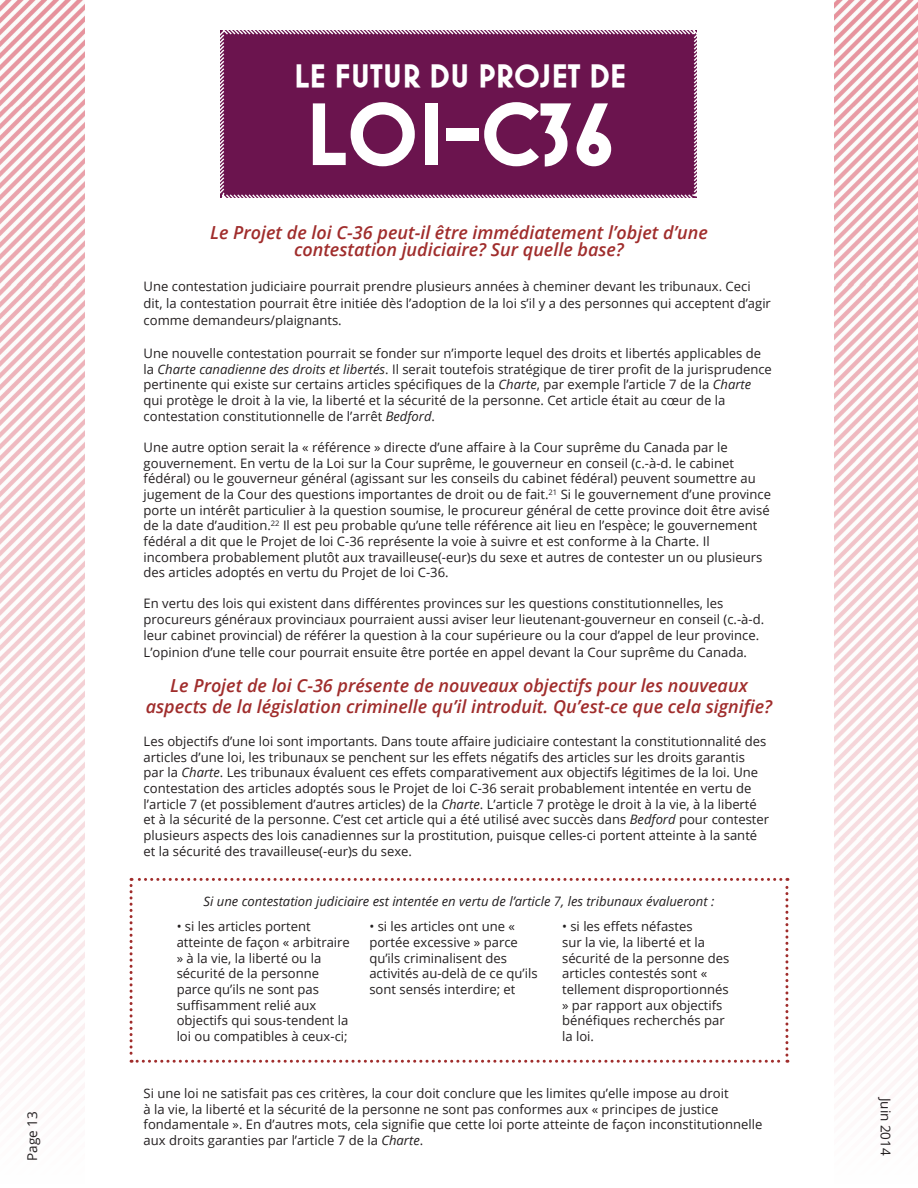
<style>
.page{position:relative;width:918px;height:1188px;background:#fff}
.page>*{position:absolute;margin:0;border:0;box-sizing:border-box;transform-origin:0 0}
.t1{font:700 90px "Mostra One";color:#fff}
.t2{font:700 33px "Mostra One";color:#fff}
.t3{font:italic 600 18px/17.2px "Open Sans";color:#a02d2c;text-align:center}
.t4{font:13.5px "Open Sans";color:#231f20}
.t5{font:13.05px/15.6px "Open Sans";color:#231f20}
.t6{font:italic 13.05px "Open Sans";color:#231f20}
.s1{font-style:italic}
</style>
<div class="page">
<img style="left:0;top:0;width:85px;height:1081px">
<img style="left:834px;top:0;width:84px;height:1081px">
<div style="left:220px;top:30px;width:477px;height:168px;background:#6b144e"></div>
<svg style="left:130px;top:878px;width:658px;height:185px"></svg>
<p class="t4" style="left:23px;top:1161px;width:51px;rotate:-90deg">Page 13</p>
<h2 class="t2" style="left:294px;top:57px;width:334px">LE FUTUR DU PROJET DE</h2>
<h1 class="t1" style="left:306px;top:83px;width:311px">LOI-C36</h1>
<h3 class="t3" style="left:210px;top:223px;width:499px">Le Projet de loi C-36 peut-il être immédiatement l’objet d’une contestation judiciaire? Sur quelle base?</h3>
<p class="t5" style="left:144px;top:277px;width:629px;line-height:17.2px">Une contestation judiciaire pourrait prendre plusieurs années à cheminer devant les tribunaux. Ceci dit, la contestation pourrait être initiée dès l’adoption de la loi s’il y a des personnes qui acceptent d’agir comme demandeurs/plaignants.</p>
<p class="t5" style="left:144px;top:345px;width:630px">Une nouvelle contestation pourrait se fonder sur n’importe lequel des droits et libertés applicables de la <span class="s1">Charte canadienne des droits et libertés</span>. Il serait toutefois stratégique de tirer profit de la jurisprudence pertinente qui existe sur certains articles spécifiques de la <span class="s1">Charte</span>, par exemple l’article 7 de la <span class="s1">Charte </span>qui protège le droit à la vie, la liberté et la sécurité de la personne. Cet article était au cœur de la contestation constitutionnelle de l’arrêt <span class="s1">Bedford</span>.</p>
<p class="t5" style="left:144px;top:439px;width:629px">Une autre option serait la « référence » directe d’une affaire à la Cour suprême du Canada par le gouvernement. En vertu de la Loi sur la Cour suprême, le gouverneur en conseil (c.-à-d. le cabinet fédéral) ou le gouverneur général (agissant sur les conseils du cabinet fédéral) peuvent soumettre au jugement de la Cour des questions importantes de droit ou de fait.<sup>21</sup> Si le gouvernement d’une province porte un intérêt particulier à la question soumise, le procureur général de cette province doit être avisé de la date d’audition.<sup>22</sup> Il est peu probable qu’une telle référence ait lieu en l’espèce; le gouvernement fédéral a dit que le Projet de loi C-36 représente la voie à suivre et est conforme à la Charte. Il incombera probablement plutôt aux travailleuse(-eur)s du sexe et autres de contester un ou plusieurs des articles adoptés en vertu du Projet de loi C-36.</p>
<p class="t5" style="left:144px;top:596px;width:622px">En vertu des lois qui existent dans différentes provinces sur les questions constitutionnelles, les procureurs généraux provinciaux pourraient aussi aviser leur lieutenant-gouverneur en conseil (c.-à-d. leur cabinet provincial) de référer la question à la cour supérieure ou la cour d’appel de leur province.</p>
<p class="t5" style="left:144px;top:644px;width:605px">L’opinion d’une telle cour pourrait ensuite être portée en appel devant la Cour suprême du Canada.</p>
<h3 class="t3" style="left:146px;top:674px;width:628px;line-height:21.6px">Le Projet de loi C-36 présente de nouveaux objectifs pour les nouveaux aspects de la législation criminelle qu’il introduit. Qu’est-ce que cela signifie?</h3>
<p class="t5" style="left:144px;top:733px;width:627px">Les objectifs d’une loi sont importants. Dans toute affaire judiciaire contestant la constitutionnalité des articles d’une loi, les tribunaux se penchent sur les effets négatifs des articles sur les droits garantis<br>par la <span class="s1">Charte</span>. Les tribunaux évaluent ces effets comparativement aux objectifs légitimes de la loi. Une contestation des articles adoptés sous le Projet de loi C-36 serait probablement intentée en vertu de l’article 7 (et possiblement d’autres articles) de la <span class="s1">Charte</span>. L’article 7 protège le droit à la vie, à la liberté et à la sécurité de la personne. C’est cet article qui a été utilisé avec succès dans <span class="s1">Bedford</span> pour contester plusieurs aspects des lois canadiennes sur la prostitution, puisque celles-ci portent atteinte à la santé et la sécurité des travailleuse(-eur)s du sexe.</p>
<p class="t6" style="left:204px;top:892px;width:512px">Si une contestation judiciaire est intentée en vertu de l’article 7, les tribunaux évalueront :</p>
<p class="t5" style="left:177px;top:918px;width:175px">• si les articles portent atteinte de façon « arbitraire » à la vie, la liberté ou la sécurité de la personne parce qu’ils ne sont pas suffisamment relié aux objectifs qui sous-tendent la loi ou compatibles à ceux-ci;</p>
<p class="t5" style="left:369px;top:918px;width:170px">• si les articles ont une « portée excessive » parce qu’ils criminalisent des activités au-delà de ce qu’ils sont sensés interdire; et</p>
<p class="t5" style="left:562px;top:918px;width:169px">• si les effets néfastes<br>sur la vie, la liberté et la sécurité de la personne des articles contestés sont « tellement disproportionnés » par rapport aux objectifs bénéfiques recherchés par la loi.</p>
<p class="t5" style="left:144px;top:1085px;width:620px">Si une loi ne satisfait pas ces critères, la cour doit conclure que les limites qu’elle impose au droit<br>à la vie, la liberté et la sécurité de la personne ne sont pas conformes aux « principes de justice fondamentale ». En d’autres mots, cela signifie que cette loi porte atteinte de façon inconstitutionnelle aux droits garanties par l’article 7 de la <span class="s1">Charte</span>.</p>
<p class="t4" style="left:895px;top:1098px;width:59px;rotate:90deg">Juin 2014</p>
</div>
